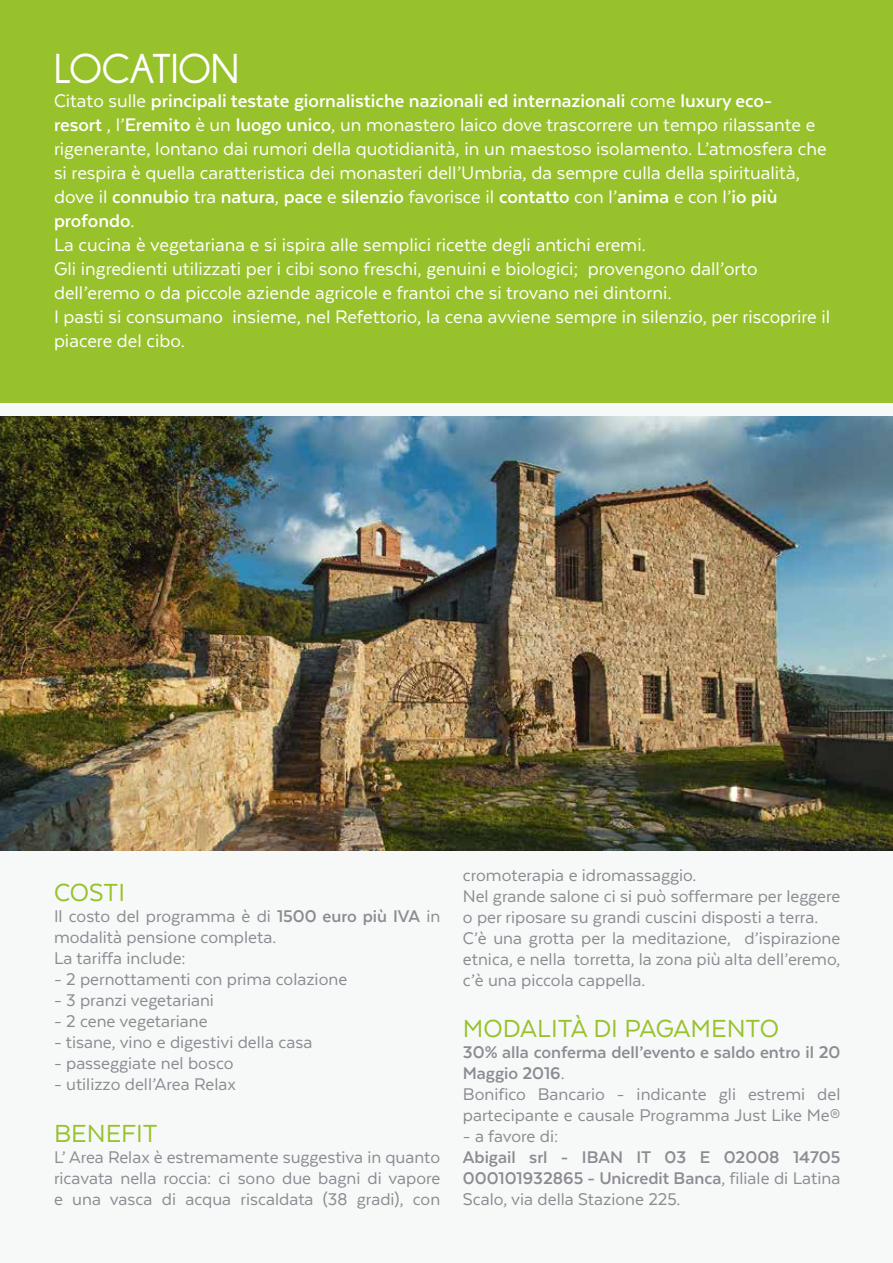
<style>
.page{position:relative;width:893px;height:1263px;background:#f7f8f8}
.page>*{position:absolute;margin:0;border:0;box-sizing:border-box;transform-origin:0 0}
.t1{font:700 42px "Champagne&Limousines";color:#fff}
.t2{font:28.5px "Texta";color:#98c22c}
.t3{font:21px/24px "Texta";color:#fff}
.t4{font:19.5px/21px "Texta";color:#8c8b92}
.t5{font:700 19.5px/21px "Texta";color:#8c8b92;text-align:justify}
.s1{font-weight:700}
.s2{font-weight:400}
</style>
<div class="page">
<div style="left:0;top:0;width:893px;height:403px;background:#98c22c"></div>
<img style="left:0;top:417px;width:893px;height:433px">
<h1 class="t1" style="left:54px;top:45px;width:186px">LOCATION</h1>
<p class="t3" style="left:54px;top:89px;width:778px">Citato sulle <span class="s1">principali testate giornalistiche nazionali ed internazionali</span> come <span class="s1">luxury eco-<br>resort</span> , l’<span class="s1">Eremito</span> è un <span class="s1">luogo unico</span>, un monastero laico dove trascorrere un tempo rilassante e rigenerante, lontano dai rumori della quotidianità, in un maestoso isolamento. L’atmosfera che si respira è quella caratteristica dei monasteri dell’Umbria, da sempre culla della spiritualità, dove il <span class="s1">connubio</span> tra <span class="s1">natura</span>, <span class="s1">pace</span> e <span class="s1">silenzio</span> favorisce il <span class="s1">contatto</span> con l’<span class="s1">anima</span> e con l’<span class="s1">io più profondo</span>.<br>La cucina è vegetariana e si ispira alle semplici ricette degli antichi eremi.<br>Gli ingredienti utilizzati per i cibi sono freschi, genuini e biologici; provengono dall’orto dell’eremo o da piccole aziende agricole e frantoi che si trovano nei dintorni.<br>I pasti si consumano insieme, nel Refettorio, la cena avviene sempre in silenzio, per riscoprire il piacere del cibo.</p>
<h2 class="t2" style="left:54px;top:877px;width:73px">COSTI</h2>
<p class="t4" style="left:54px;top:905px;width:388px">Il costo del programma è di <span class="s1">1500 euro più IVA</span> in modalità pensione completa.<br>La tariffa include:</p>
<p class="t4" style="left:54px;top:968px;width:295px">- 2 pernottamenti con prima colazione</p>
<p class="t4" style="left:54px;top:989px;width:161px">- 3 pranzi vegetariani</p>
<p class="t4" style="left:54px;top:1010px;width:155px">- 2 cene vegetariane</p>
<p class="t4" style="left:54px;top:1031px;width:260px">- tisane, vino e digestivi della casa</p>
<p class="t4" style="left:54px;top:1052px;width:181px">- passeggiate nel bosco</p>
<p class="t4" style="left:54px;top:1073px;width:183px">- utilizzo dell’Area Relax</p>
<h2 class="t2" style="left:54px;top:1118px;width:105px">BENEFIT</h2>
<p class="t4" style="left:54px;top:1146px;width:388px;text-align:justify">L’ Area Relax è estremamente suggestiva in quanto ricavata nella roccia: ci sono due bagni di vapore e una vasca di acqua riscaldata (38 gradi), con</p>
<p class="t4" style="left:463px;top:865px;width:379px">cromoterapia e idromassaggio.<br>Nel grande salone ci si può soffermare per leggere o per riposare su grandi cuscini disposti a terra.<br>C’è una grotta per la meditazione, d’ispirazione etnica, e nella torretta, la zona più alta dell’eremo, c’è una piccola cappella.</p>
<h2 class="t2" style="left:463px;top:1014px;width:318px">MODALITÀ DI PAGAMENTO</h2>
<p class="t4" style="left:463px;top:1041px;width:379px"><span class="s1">30% alla conferma dell’evento e saldo entro il 20<br>Maggio 2016</span>.<br>Bonifico Bancario - indicante gli estremi del partecipante e causale Programma Just Like Me®</p>
<p class="t4" style="left:463px;top:1125px;width:97px">- a favore di:</p>
<p class="t5" style="left:463px;top:1146px;width:379px">Abigail srl - IBAN IT 03 E 02008 14705<br>000101932865 - Unicredit Banca<span class="s2">, filiale di Latina Scalo, via della Stazione 225.</span></p>
</div>
